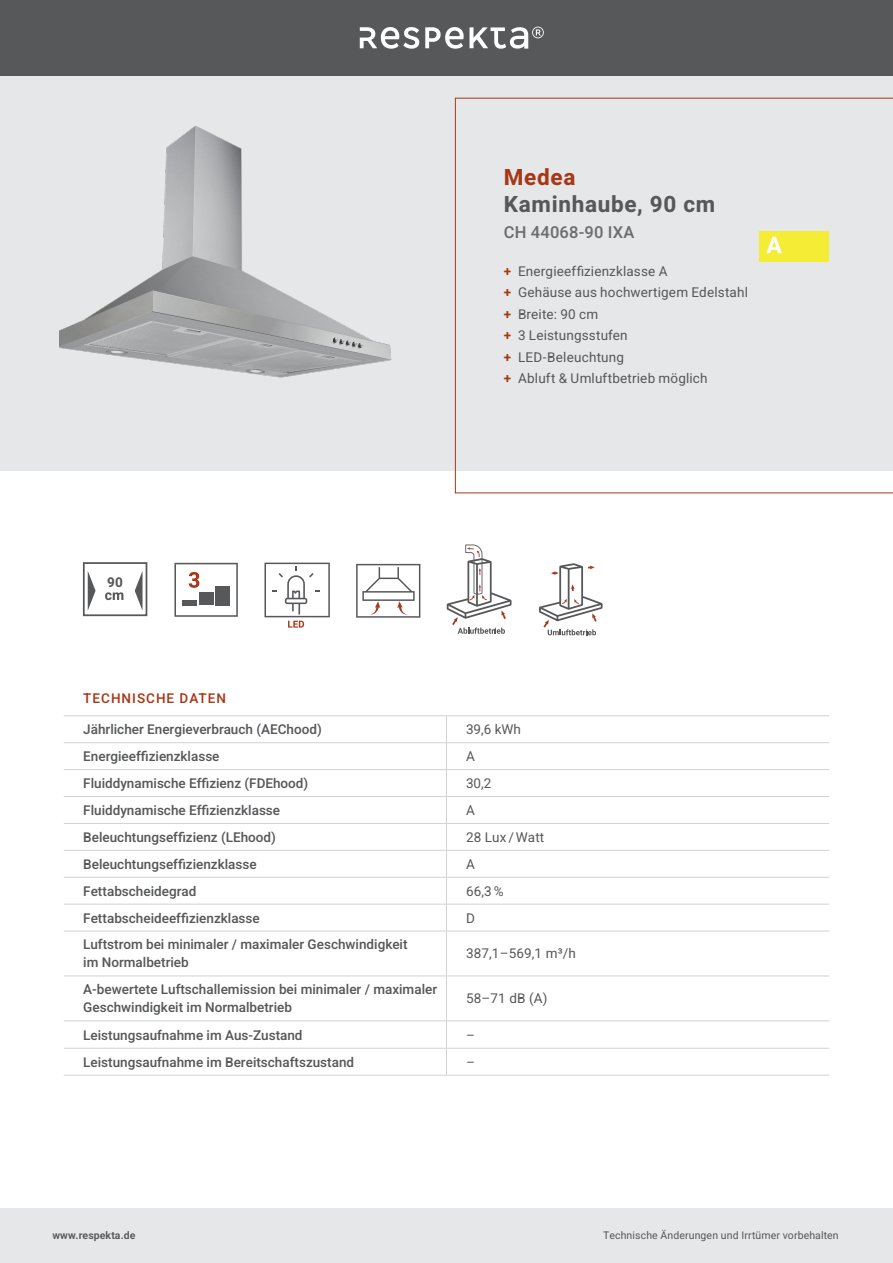
<style>
.page{position:relative;width:893px;height:1263px;background:#fff}
.page>*{position:absolute;margin:0;border:0;box-sizing:border-box;transform-origin:0 0}
.t1{font:22.5px "Heebo";letter-spacing:.03em;color:#57585a}
.t2{font:22.5px "Heebo";letter-spacing:.03em;color:#a73817}
.t3{font:16.5px "Heebo";letter-spacing:.01em;color:#6c6d70}
.Absatzformat_2{font:13.5px "Heebo";color:#57585a}
.t4{font:13.5px "Heebo";letter-spacing:.075em;color:#a73817}
.t5{font:10.5px "Heebo";letter-spacing:.01em;color:#57585a}
.t6{font:600 10.5px "Heebo";letter-spacing:.01em;color:#57585a}
.s1{font-weight:600;color:#a73817}
</style>
<div class="page">
<div style="left:0;top:75px;width:893px;height:396px;background:#e6e7e9"></div>
<svg style="left:455px;top:98px;width:438px;height:395px"></svg>
<div style="left:0;top:0;width:893px;height:75px;background:#57585a"></div>
<div style="left:0;top:1208px;width:893px;height:55px;background:#e6e7e9"></div>
<svg style="left:360px;top:27px;width:59px;height:22px"></svg>
<svg style="left:425px;top:27px;width:119px;height:22px"></svg>
<img style="left:60px;top:125px;width:332px;height:253px">
<hr style="left:64px;top:769px;width:382px;height:1px;background:#d1d2d4">
<hr style="left:446px;top:769px;width:383px;height:1px;background:#d1d2d4">
<hr style="left:64px;top:796px;width:382px;height:1px;background:#d1d2d4">
<hr style="left:446px;top:796px;width:383px;height:1px;background:#d1d2d4">
<svg style="left:446px;top:716px;width:1px;height:215px"></svg>
<hr style="left:446px;top:931px;width:1px;height:44px;background:#d1d2d4">
<hr style="left:446px;top:976px;width:1px;height:44px;background:#d1d2d4">
<svg style="left:446px;top:1021px;width:1px;height:54px"></svg>
<hr style="left:64px;top:823px;width:382px;height:1px;background:#d1d2d4">
<hr style="left:446px;top:823px;width:383px;height:1px;background:#d1d2d4">
<hr style="left:64px;top:850px;width:382px;height:1px;background:#d1d2d4">
<hr style="left:446px;top:850px;width:383px;height:1px;background:#d1d2d4">
<hr style="left:64px;top:877px;width:382px;height:1px;background:#d1d2d4">
<hr style="left:446px;top:877px;width:383px;height:1px;background:#d1d2d4">
<hr style="left:64px;top:904px;width:382px;height:1px;background:#d1d2d4">
<hr style="left:446px;top:904px;width:383px;height:1px;background:#d1d2d4">
<hr style="left:64px;top:931px;width:382px;height:1px;background:#d1d2d4">
<hr style="left:446px;top:931px;width:383px;height:1px;background:#d1d2d4">
<hr style="left:64px;top:975px;width:382px;height:1px;background:#d1d2d4">
<hr style="left:446px;top:975px;width:383px;height:1px;background:#d1d2d4">
<hr style="left:64px;top:1020px;width:382px;height:1px;background:#d1d2d4">
<hr style="left:446px;top:1020px;width:383px;height:1px;background:#d1d2d4">
<hr style="left:64px;top:1048px;width:382px;height:1px;background:#d1d2d4">
<hr style="left:446px;top:1048px;width:383px;height:1px;background:#d1d2d4">
<hr style="left:64px;top:715px;width:382px;height:1px;background:#d1d2d4">
<hr style="left:446px;top:715px;width:383px;height:1px;background:#d1d2d4">
<hr style="left:64px;top:742px;width:382px;height:1px;background:#d1d2d4">
<hr style="left:446px;top:742px;width:383px;height:1px;background:#d1d2d4">
<hr style="left:64px;top:1075px;width:382px;height:1px;background:#d1d2d4">
<hr style="left:446px;top:1075px;width:383px;height:1px;background:#d1d2d4">
<div style="left:759px;top:231px;width:70px;height:30px;background:#f5ec36"></div>
<svg style="left:766px;top:237px;width:16px;height:16px"></svg>
<svg style="left:539px;top:563px;width:64px;height:72px"></svg>
<svg style="left:447px;top:544px;width:64px;height:90px"></svg>
<svg style="left:264px;top:563px;width:66px;height:65px"></svg>
<div style="left:83px;top:562px;width:64px;height:54px;border:2px solid #57585a"></div>
<svg style="left:88px;top:571px;width:8px;height:39px"></svg>
<svg style="left:135px;top:571px;width:8px;height:40px"></svg>
<svg style="left:105px;top:592px;width:18px;height:8px"></svg>
<svg style="left:174px;top:563px;width:64px;height:54px"></svg>
<div style="left:183px;top:600px;width:14px;height:5px;background:#57585a"></div>
<div style="left:199px;top:593px;width:14px;height:12px;background:#57585a"></div>
<div style="left:215px;top:586px;width:15px;height:19px;background:#57585a"></div>
<svg style="left:356px;top:564px;width:64px;height:54px"></svg>
<p class="Absatzformat_2" style="left:107px;top:573px;width:17px">90</p>
<p class="t2" style="left:504px;top:162px;width:73px">Medea</p>
<p class="t1" style="left:504px;top:188px;width:213px">Kaminhaube, 90 cm</p>
<p class="t3" style="left:504px;top:221px;width:132px">CH 44068-90 IXA</p>
<p class="Absatzformat_2" style="left:504px;top:262px;width:165px"><span class="s1">+</span> Energieeffizienzklasse A</p>
<p class="Absatzformat_2" style="left:504px;top:283px;width:246px"><span class="s1">+</span> Gehäuse aus hochwertigem Edelstahl</p>
<p class="Absatzformat_2" style="left:504px;top:305px;width:96px"><span class="s1">+</span> Breite: 90 cm</p>
<p class="Absatzformat_2" style="left:504px;top:326px;width:125px"><span class="s1">+</span> 3 Leistungsstufen</p>
<p class="Absatzformat_2" style="left:504px;top:347px;width:122px"><span class="s1">+</span> LED-Beleuchtung</p>
<p class="Absatzformat_2" style="left:504px;top:369px;width:205px"><span class="s1">+</span> Abluft &amp; Umluftbetrieb möglich</p>
<p class="t4" style="left:83px;top:689px;width:144px">TECHNISCHE DATEN</p>
<p class="Absatzformat_2" style="left:83px;top:720px;width:240px">Jährlicher Energieverbrauch (AEChood)</p>
<p class="Absatzformat_2" style="left:466px;top:720px;width:57px">39,6 kWh</p>
<p class="Absatzformat_2" style="left:83px;top:747px;width:138px">Energieeffizienzklasse</p>
<p class="Absatzformat_2" style="left:466px;top:747px;width:10px">A</p>
<p class="Absatzformat_2" style="left:83px;top:774px;width:227px">Fluiddynamische Effizienz (FDEhood)</p>
<p class="Absatzformat_2" style="left:466px;top:774px;width:27px">30,2</p>
<p class="Absatzformat_2" style="left:83px;top:801px;width:198px">Fluiddynamische Effizienzklasse</p>
<p class="Absatzformat_2" style="left:466px;top:801px;width:10px">A</p>
<p class="Absatzformat_2" style="left:83px;top:828px;width:194px">Beleuchtungseffizienz (LEhood)</p>
<p class="Absatzformat_2" style="left:466px;top:828px;width:80px">28 Lux /Watt</p>
<p class="Absatzformat_2" style="left:83px;top:854px;width:175px">Beleuchtungseffizienzklasse</p>
<p class="Absatzformat_2" style="left:466px;top:854px;width:10px">A</p>
<p class="Absatzformat_2" style="left:83px;top:881px;width:114px">Fettabscheidegrad</p>
<p class="Absatzformat_2" style="left:466px;top:881px;width:39px">66,3%</p>
<p class="Absatzformat_2" style="left:83px;top:908px;width:178px">Fettabscheideeffizienzklasse</p>
<p class="Absatzformat_2" style="left:466px;top:908px;width:10px">D</p>
<p class="Absatzformat_2" style="left:83px;top:935px;width:326px">Luftstrom bei minimaler / maximaler Geschwindigkeit</p>
<p class="Absatzformat_2" style="left:83px;top:953px;width:107px">im Normalbetrieb</p>
<p class="Absatzformat_2" style="left:466px;top:944px;width:112px">387,1–569,1 m³/h</p>
<p class="Absatzformat_2" style="left:83px;top:980px;width:355px">A-bewertete Luftschallemission bei minimaler / maximaler</p>
<p class="Absatzformat_2" style="left:83px;top:998px;width:210px">Geschwindigkeit im Normalbetrieb</p>
<p class="Absatzformat_2" style="left:466px;top:989px;width:83px">58–71 dB (A)</p>
<p class="Absatzformat_2" style="left:83px;top:1025px;width:221px">Leistungsaufnahme im Aus-Zustand</p>
<p class="Absatzformat_2" style="left:466px;top:1025px;width:10px">–</p>
<p class="Absatzformat_2" style="left:83px;top:1052px;width:272px">Leistungsaufnahme im Bereitschaftszustand</p>
<p class="Absatzformat_2" style="left:466px;top:1052px;width:10px">–</p>
<p class="t6" style="left:52px;top:1228px;width:85px">www.respekta.de</p>
<p class="t5" style="left:603px;top:1228px;width:237px">Technische Änderungen und Irrtümer vorbehalten</p>
</div>
